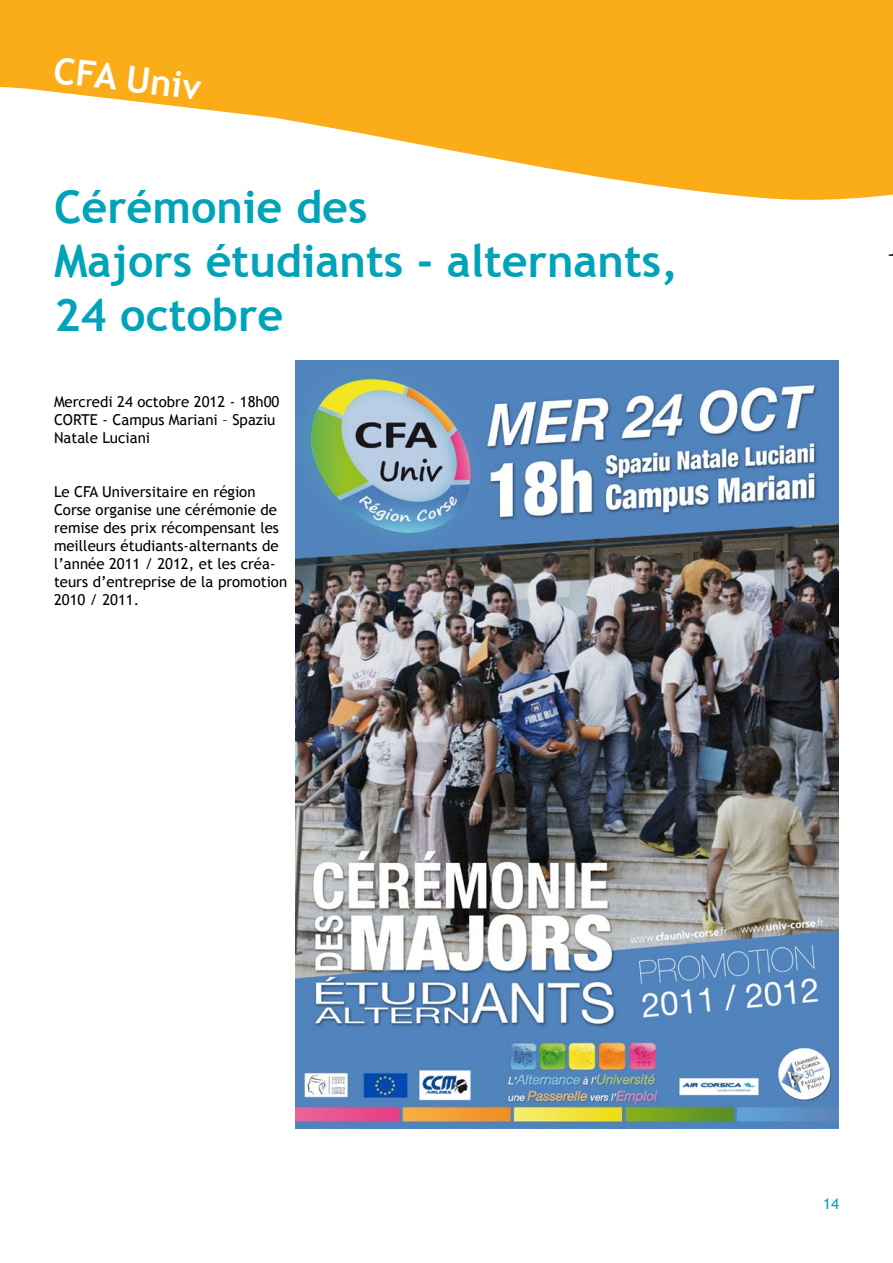
<style>
.page{position:relative;width:893px;height:1263px;background:#fff}
.page>*{position:absolute;margin:0;border:0;box-sizing:border-box;transform-origin:0 0}
.t1{font:700 45px/54px "Trebuchet MS";color:#00a3b8}
.t2{font:700 36px "Trebuchet MS";color:#fff}
.t3{font:15px/18px "Trebuchet MS";color:#000}
.t4{font:15px "Trebuchet MS";color:#00a3b8}
</style>
<div class="page">
<svg style="left:0;top:0;width:893px;height:200px;fill:#faad19"></svg>
<img style="left:296px;top:360px;width:543px;height:768px">
<div style="left:54px;top:57px;width:65px;height:33px;background:#faad19"></div>
<h2 class="t2" style="left:129px;top:56px;width:77px;rotate:7deg">Univ</h2>
<h1 class="t1" style="left:54px;top:180px;width:625px">Cérémonie des<br>Majors étudiants - alternants,<br>24 octobre</h1>
<p class="t3" style="left:54px;top:393px;width:227px">Mercredi 24 octobre 2012 - 18h00<br>CORTE - Campus Mariani – Spaziu<br>Natale Luciani</p>
<p class="t3" style="left:54px;top:483px;width:235px">Le CFA Universitaire en région<br>Corse organise une cérémonie de remise des prix récompensant les meilleurs étudiants-alternants de l’année 2011 / 2012, et les créa&shy;teurs d’entreprise de la promotion<br>2010 / 2011.</p>
<p class="t4" style="left:823px;top:1195px;width:17px">14</p>
</div>
